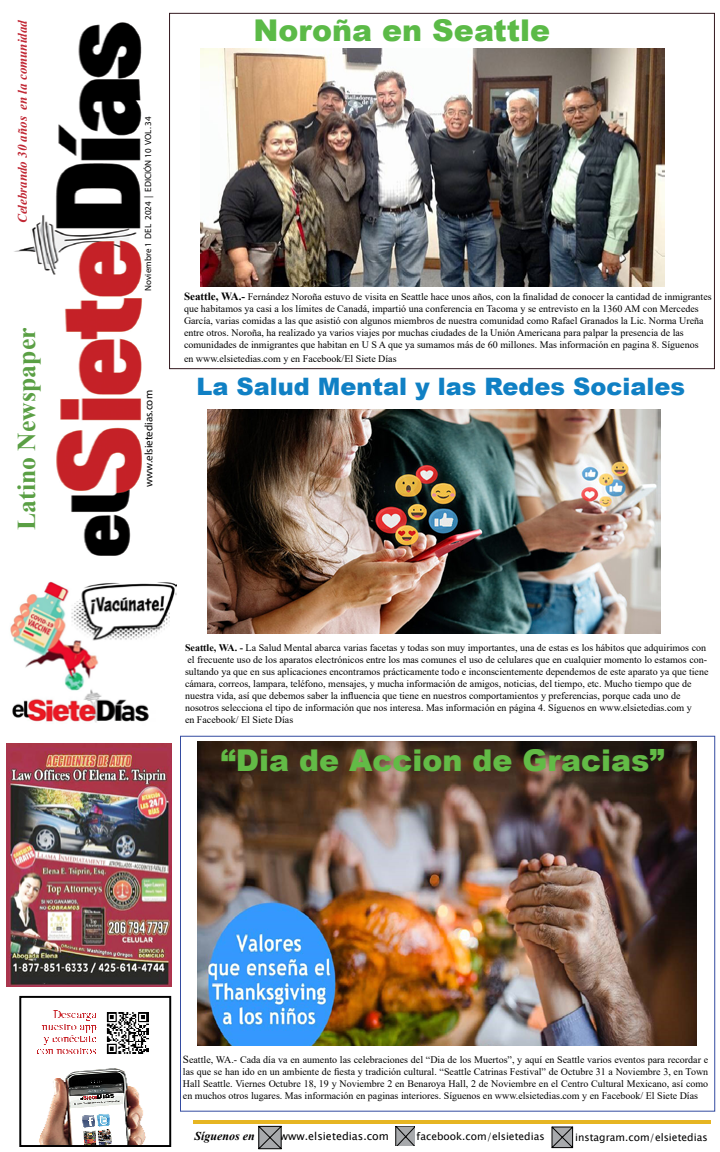
<style>
.page{position:relative;width:720px;height:1152px;background:#fff}
.page>*{position:absolute;margin:0;border:0;box-sizing:border-box;transform-origin:0 0}
.t1{font:900 30px "Arial";color:#62bb46}
.t2{font:900 30px "Arial";color:#5bba47}
.t3{font:700 25.8px "Times New Roman";color:#5a9f44}
.t4{font:900 24px "Arial";color:#1080c4}
.t5{font:italic 700 13px "Times New Roman";color:#c12835}
.t6{font:italic 700 12px "Times New Roman";color:#000}
.t7{font:11px "Myriad Pro";color:#000}
.t8{font:10.8px "Lucida Sans Unicode";color:#000}
.t9{font:10.3px "Lucida Sans Unicode";color:#000}
.t10{font:10px/12px "Times New Roman";color:#000}
.t11{font:9px "Myriad Pro";color:#000}
.s1{font-weight:700;font-size:11px}
.s2{font-weight:700}
.s3{font-size:11px}
</style>
<div class="page">
<img style="left:6px;top:744px;width:166px;height:242px">
<img style="left:37px;top:1010px;width:112px;height:134px">
<div style="left:19px;top:996px;width:152px;height:151px;border:2px solid #000"></div>
<img style="left:14px;top:22px;width:128px;height:534px">
<img style="left:10px;top:582px;width:166px;height:141px">
<hr style="left:193px;top:1120px;width:518px;height:4px;background:#e6b522">
<svg style="left:396px;top:1126px;width:18px;height:20px"></svg>
<svg style="left:552px;top:1126px;width:21px;height:22px"></svg>
<svg style="left:258px;top:1126px;width:24px;height:23px"></svg>
<img style="left:201px;top:49px;width:464px;height:237px">
<img style="left:207px;top:409px;width:454px;height:225px">
<img style="left:197px;top:741px;width:500px;height:305px">
<h3 class="t5" style="left:13px;top:223px;width:205px;rotate:-90deg">Celebrando 30 años en la comunidad</h3>
<h2 class="t3" style="left:8px;top:530px;width:204px;rotate:-90deg">Latino Newspaper</h2>
<p class="t11" style="left:143px;top:291px;width:176px;rotate:-90deg">Noviembre 1 DEL 2024 | EDICIÓN 10 VOL. 34</p>
<p class="t7" style="left:142px;top:487px;width:99px;rotate:-90deg">www.elsietedias.com</p>
<h1 class="t2" style="left:254px;top:9px;width:298px">Noroña en Seattle</h1>
<p class="t10" style="left:184px;top:291px;width:529px"><span class="s1">Seattle, WA.-</span> Fernández Noroña estuvo de visita en Seattle hace unos años, con la finalidad de conocer la cantidad de inmigrantes que habitamos ya casi a los límites de Canadá, impartió una conferencia en Tacoma y se entrevisto en la 1360 AM con Mercedes García, varias comidas a las que asistió con algunos miembros de nuestra comunidad como Rafael Granados la Lic. Norma Ureña entre otros. Noroña, ha realizado ya varios viajes por muchas ciudades de la Unión Americana para palpar la presencia de las comunidades de inmigrantes que habitan en U S A que ya sumamos más de 60 millones. Mas información en pagina 8. Síguenos</p>
<p class="t10" style="left:184px;top:352px;width:214px">en www.elsietedias.com y en Facebook/El Siete Días</p>
<h3 class="t4" style="left:196px;top:369px;width:490px">La Salud Mental y las Redes Sociales</h3>
<p class="t10" style="left:185px;top:641px;width:525px"><span class="s2">Seattle, WA. -</span> La Salud Mental abarca varias facetas y todas son muy importantes, una de estas es los hábitos que adquirimos con el frecuente uso de los aparatos electrónicos entre los mas comunes el uso de celulares que en cualquier momento lo estamos con&shy;sultando ya que en sus aplicaciones encontramos prácticamente todo e inconscientemente dependemos de este aparato ya que tiene cámara, correos, lampara, teléfono, mensajes, y mucha información de amigos, noticias, del tiempo, etc. Mucho tiempo que de nuestra vida, así que debemos saber la influencia que tiene en nuestros comportamientos y preferencias, porque cada uno de nosotros selecciona el tipo de información que nos interesa. Mas información en página 4. Síguenos en www.elsietedias.com y<br>en Facebook/ El Siete Días</p>
<h1 class="t1" style="left:221px;top:739px;width:445px">“Dia de Accion de Gracias”</h1>
<p class="t10" style="left:183px;top:1053px;width:527px;text-align:justify"><span class="s3">S</span>eattle, WA.- Cada día va en aumento las celebraciones del “Dia de los Muertos”, y aquí en Seattle varios eventos para recordar e las que se han ido en un ambiente de fiesta y tradición cultural. “Seattle Catrinas Festival” de Octubre 31 a Noviembre 3, en Town Hall Seattle. Viernes Octubre 18, 19 y Noviembre 2 en Benaroya Hall, 2 de Noviembre en el Centro Cultural Mexicano, así como en muchos otros lugares. Mas información en paginas interiores. Síguenos en www.elsietedias.com y en Facebook/ El Siete Días</p>
<p class="t6" style="left:194px;top:1127px;width:62px">Síguenos en</p>
<p class="t8" style="left:280px;top:1128px;width:111px">www.elsietedias.com</p>
<p class="t9" style="left:417px;top:1129px;width:130px">facebook.com/elsietedias</p>
<p class="t9" style="left:575px;top:1129px;width:134px">instagram.com/elsietedias</p>
</div>
